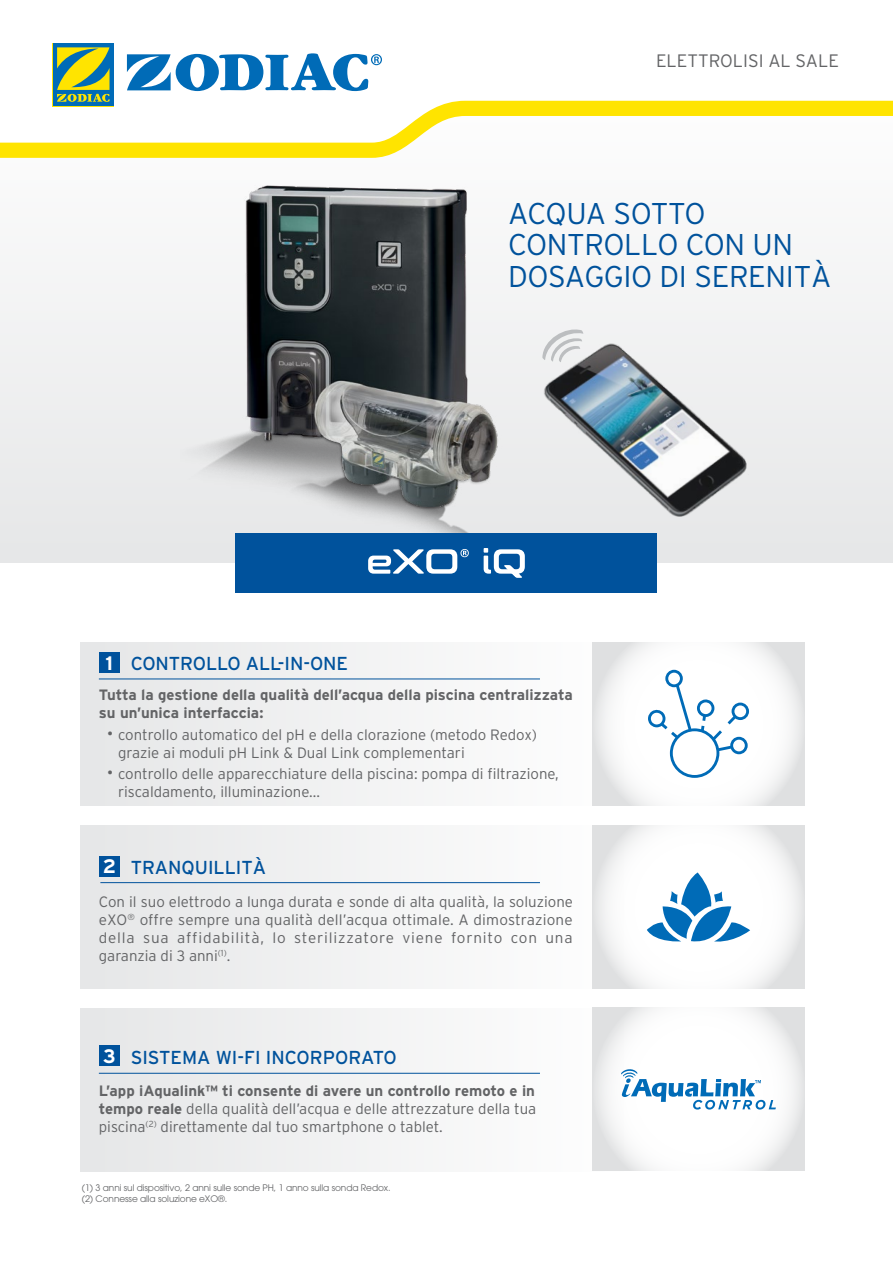
<style>
.page{position:relative;width:893px;height:1263px;background:#fff}
.page>*{position:absolute;margin:0;border:0;box-sizing:border-box;transform-origin:0 0}
.t1{font:300 30px/31.5px "Interstate";letter-spacing:-.01em;color:#00529c}
.t2{font:18.75px "Interstate";color:#00529c}
.t3{font:300 18px "Interstate";color:#636466}
.t4{font:300 15px/18px "Interstate";color:#636466;text-align:justify}
.t5{font:700 15px/18px "Interstate";color:#636466}
.t6{font:9px/10.8px "Avant Garde LT";letter-spacing:-.01em;color:#636466}
.s1{font-weight:700;font-size:19.5px;color:#fff}
.s2{font-size:18px}
.s3{font-weight:700}
</style>
<div class="page">
<div style="left:81px;top:825px;width:543px;height:164px;background:#f1f2f2"></div>
<svg style="left:592px;top:825px;width:213px;height:164px"></svg>
<svg style="left:592px;top:1007px;width:213px;height:164px"></svg>
<div style="left:0;top:85px;width:893px;height:478px;background:#f3f3f4"></div>
<hr style="left:100px;top:882px;width:440px;height:1px;background:#00529c">
<div style="left:81px;top:1008px;width:543px;height:164px;background:#f1f1f2"></div>
<hr style="left:99px;top:1073px;width:441px;height:1px;background:#00529c">
<div style="left:81px;top:642px;width:543px;height:164px;background:#f1f2f2"></div>
<hr style="left:99px;top:679px;width:441px;height:1px;background:#00529c">
<svg style="left:592px;top:642px;width:213px;height:164px"></svg>
<svg style="left:647px;top:872px;width:103px;height:73px"></svg>
<img style="left:181px;top:436px;width:324px;height:120px">
<img style="left:227px;top:185px;width:278px;height:338px">
<svg style="left:0;top:54px;width:893px;height:47px"></svg>
<svg style="left:0;top:101px;width:893px;height:57px;fill:#fffcfc"></svg>
<svg style="left:127px;top:53px;width:255px;height:38px"></svg>
<svg style="left:52px;top:43px;width:62px;height:63px"></svg>
<div style="left:53px;top:43px;width:60px;height:63px;background:#006bb7"></div>
<svg style="left:57px;top:47px;width:53px;height:55px"></svg>
<div style="left:99px;top:856px;width:21px;height:21px;background:#00529c"></div>
<div style="left:99px;top:1045px;width:21px;height:21px;background:#00529c"></div>
<div style="left:99px;top:652px;width:21px;height:21px;background:#00529c"></div>
<svg style="left:648px;top:670px;width:101px;height:108px"></svg>
<svg style="left:621px;top:1067px;width:155px;height:42px"></svg>
<div style="left:236px;top:533px;width:421px;height:60px;background:#00529c"></div>
<svg style="left:368px;top:549px;width:101px;height:25px"></svg>
<svg style="left:484px;top:548px;width:41px;height:30px"></svg>
<img style="left:519px;top:329px;width:260px;height:201px">
<p class="t3" style="left:656px;top:51px;width:184px">ELETTROLISI AL SALE</p>
<p class="t2" style="left:106px;top:653px;width:244px"><span class="s1">1</span> CONTROLLO ALL-IN-ONE</p>
<h1 class="t1" style="left:508px;top:197px;width:325px">ACQUA SOTTO<br>CONTROLLO CON UN<br>DOSAGGIO DI SERENITÀ</h1>
<p class="t5" style="left:99px;top:685px;width:476px">Tutta la gestione della qualità dell’acqua della piscina centralizzata su un’unica interfaccia:</p>
<p class="t4" style="left:118px;top:725px;width:420px;text-indent:-11px"><span class="s2">•</span> controllo automatico del pH e della clorazione (metodo Redox) grazie ai moduli pH Link &amp; Dual Link complementari</p>
<p class="t4" style="left:118px;top:765px;width:442px;text-indent:-11px"><span class="s2">•</span> controllo delle apparecchiature della piscina: pompa di filtrazione, riscaldamento, illuminazione...</p>
<p class="t2" style="left:103px;top:857px;width:165px"><span class="s1">2</span> TRANQUILLITÀ</p>
<p class="t4" style="left:99px;top:892px;width:476px">Con il suo elettrodo a lunga durata e sonde di alta qualità, la soluzione eXO<sup>®</sup> offre sempre una qualità dell’acqua ottimale. A dimostrazione della sua affidabilità, lo sterilizzatore viene fornito con una garanzia di 3 anni<sup>(1)</sup>.</p>
<p class="t2" style="left:103px;top:1046px;width:295px"><span class="s1">3</span> SISTEMA WI-FI INCORPORATO</p>
<p class="t4" style="left:99px;top:1082px;width:439px"><span class="s3">L’app iAqualink™ ti consente di avere un controllo remoto e in tempo reale</span> della qualità dell’acqua e delle attrezzature della tua piscina<sup>(2)</sup> direttamente dal tuo smartphone o tablet.</p>
<p class="t6" style="left:82px;top:1182px;width:310px">(1) 3 anni sul dispositivo, 2 anni sulle sonde PH, 1 anno sulla sonda Redox. (2) Connesse alla soluzione eXO®.</p>
</div>
